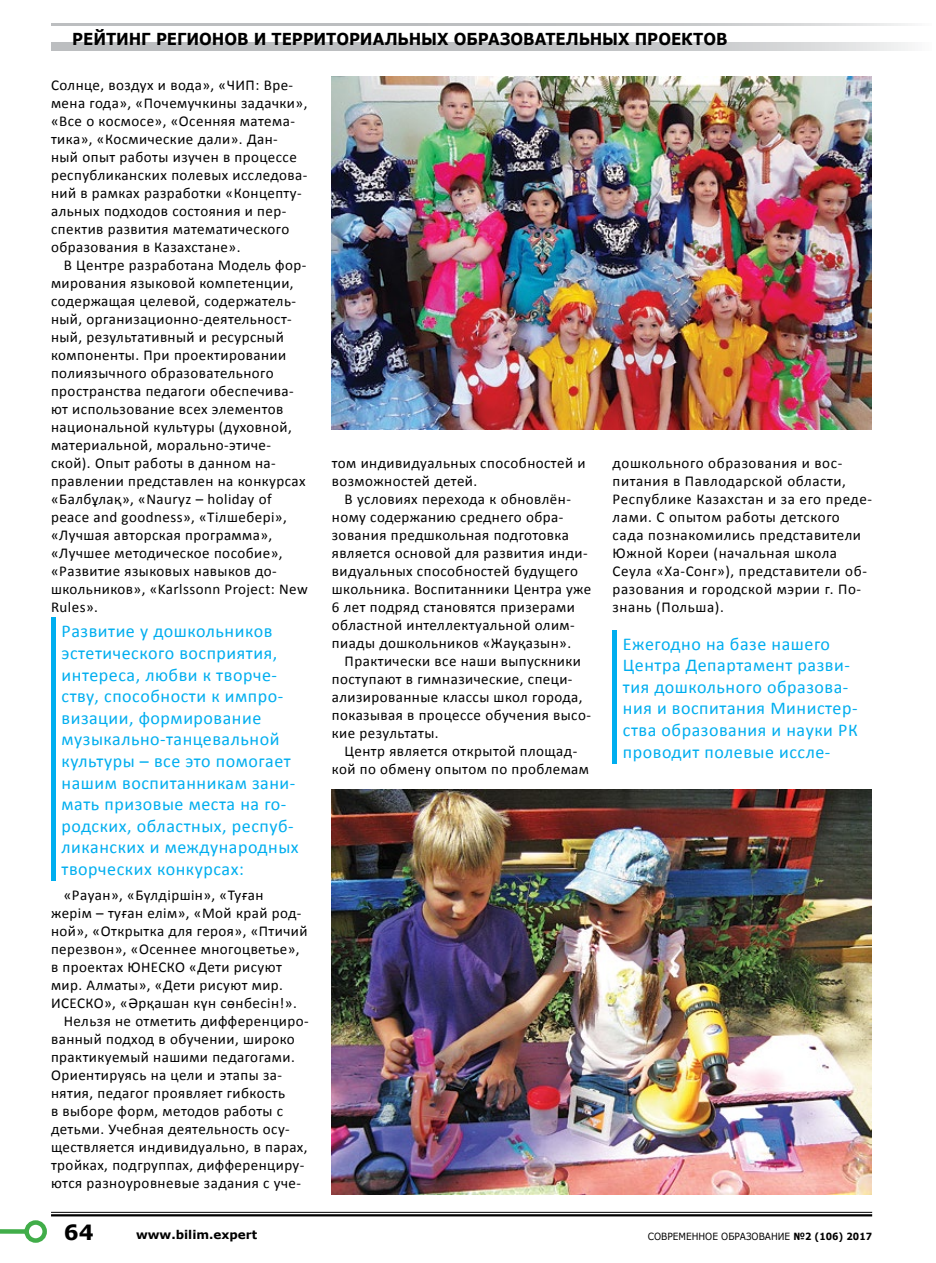
<style>
.page{position:relative;width:936px;height:1263px;background:#fff}
.page>*{position:absolute;margin:0;border:0;box-sizing:border-box;transform-origin:0 0}
.t1{font:700 21px "Verdana";color:#000}
.t2{font:18px/21.6px "Calibri";letter-spacing:.03em;color:#00aeef}
.t3{font:700 16.5px "Verdana";letter-spacing:-.005em;color:#000;scale:.91 1}
.t4{font:15px/18px "Calibri";letter-spacing:.03em;color:#000}
.t5{font:700 12px "Verdana";color:#000}
.t6{font:9.9px "Verdana";color:#000;scale:.91 1}
.s1{font-weight:700}
</style>
<div class="page">
<div style="left:51px;top:618px;width:5px;height:263px;background:#00aeef"></div>
<div style="left:612px;top:630px;width:5px;height:133px;background:#00aeef"></div>
<img style="left:332px;top:77px;width:539px;height:353px">
<img style="left:331px;top:790px;width:540px;height:405px">
<hr style="left:51px;top:1212px;width:821px;height:1px;background:#000">
<hr style="left:51px;top:1214px;width:821px;height:2px;background:#000">
<svg style="left:51px;top:43px;width:857px;height:8px;background:#c5c6c8"></svg>
<div style="left:0;top:1229px;width:27px;height:5px;background:#41ad49"></div>
<div style="left:24px;top:1220px;width:23px;height:23px;border:4px solid #41ad49;border-radius:50%"></div>
<hr style="left:51px;top:23px;width:880px;height:3px;background:#bcbec0">
<p class="t3" style="left:72px;top:27px;width:721px">Рейтинг регионов и территориальных образовательных проектов</p>
<p class="t4" style="left:51px;top:76px;width:258px">Солнце, воздух и вода», «ЧИП: Вре&shy;мена года», «Почемучкины задачки», «Все о космосе», «Осенняя матема&shy;тика», «Космические дали». Дан&shy;ный опыт работы изучен в процессе республиканских полевых исследова&shy;ний в рамках разработки «Концепту&shy;альных подходов состояния и пер&shy;спектив развития математического образования в Казахстане».</p>
<p class="t4" style="left:51px;top:256px;width:258px;text-indent:13px">В Центре разработана Модель фор&shy;мирования языковой компетенции, содержащая целевой, содержатель&shy;ный, организационно-деятельност&shy;ный, результативный и ресурсный компоненты. При проектировании полиязычного образовательного пространства педагоги обеспечива&shy;ют использование всех элементов национальной культуры (духовной, материальной, морально-этиче&shy;ской). Опыт работы в данном на&shy;правлении представлен на конкурсах «Балбұлақ», «Nauryz – holiday of peace and goodness», «Тілшебері», «Лучшая авторская программа», «Лучшее методическое пособие», «Развитие языковых навыков до&shy;школьников», «Karlssonn Project: New<br>Rules».</p>
<p class="t4" style="left:332px;top:454px;width:255px">том индивидуальных способностей и возможностей детей.</p>
<p class="t4" style="left:332px;top:490px;width:261px;text-indent:13px">В условиях перехода к обновлён&shy;ному содержанию среднего обра&shy;зования предшкольная подготовка является основой для развития инди&shy;видуальных способностей будущего школьника. Воспитанники Центра уже 6 лет подряд становятся призерами областной интеллектуальной олим&shy;пиады дошкольников «Жауқазын».</p>
<p class="t4" style="left:332px;top:652px;width:260px;text-indent:13px">Практически все наши выпускники поступают в гимназические, специ&shy;ализированные классы школ города, показывая в процессе обучения высо&shy;кие результаты.</p>
<p class="t4" style="left:332px;top:742px;width:259px;text-align:center">Центр является открытой площад&shy;кой по обмену опытом по проблемам</p>
<p class="t4" style="left:612px;top:454px;width:261px">дошкольного образования и вос&shy;питания в Павлодарской области,<br>Республике Казахстан и за его преде&shy;лами. С опытом работы детского сада познакомились представители<br>Южной Кореи (начальная школа<br>Сеула «Ха-Сонг»), представители об&shy;разования и городской мэрии г. По&shy;знань (Польша).</p>
<p class="t2" style="left:62px;top:621px;width:239px">Развитие у дошкольников эстетического восприятия, интереса, любви к творче&shy;ству, способности к импро&shy;визации, формирование музыкально-танцевальной культуры – все это помогает нашим воспитанникам зани&shy;мать призовые места на го&shy;родских, областных, респуб&shy;ликанских и международных творческих конкурсах:</p>
<p class="t2" style="left:623px;top:633px;width:236px">Ежегодно на базе нашего<br>Центра Департамент разви&shy;тия дошкольного образова&shy;ния и воспитания Министер&shy;ства образования и науки РК проводит полевые иссле-</p>
<p class="t4" style="left:64px;top:886px;width:201px">«Рауан», «Бүлдіршін», «Туған</p>
<p class="t4" style="left:51px;top:904px;width:252px">жерім – туған елім», «Мой край род-</p>
<p class="t4" style="left:51px;top:922px;width:258px">ной», «Открытка для героя», «Птичий</p>
<p class="t4" style="left:51px;top:940px;width:250px">перезвон», «Осеннее многоцветье»,</p>
<p class="t4" style="left:51px;top:958px;width:232px">в проектах ЮНЕСКО «Дети рисуют</p>
<p class="t4" style="left:51px;top:976px;width:233px">мир. Алматы», «Дети рисуют мир.</p>
<p class="t4" style="left:51px;top:994px;width:247px">ИСЕСКО», «Әрқашан күн сөнбесін!».</p>
<p class="t4" style="left:64px;top:1012px;width:246px">Нельзя не отметить дифференциро-</p>
<p class="t4" style="left:51px;top:1030px;width:245px">ванный подход в обучении, широко</p>
<p class="t4" style="left:51px;top:1048px;width:245px">практикуемый нашими педагогами.</p>
<p class="t4" style="left:51px;top:1066px;width:232px">Ориентируясь на цели и этапы за-</p>
<p class="t4" style="left:51px;top:1084px;width:236px">нятия, педагог проявляет гибкость</p>
<p class="t4" style="left:51px;top:1102px;width:234px">в выборе форм, методов работы с</p>
<p class="t4" style="left:51px;top:1120px;width:240px">детьми. Учебная деятельность осу-</p>
<p class="t4" style="left:51px;top:1138px;width:258px">ществляется индивидуально, в парах,</p>
<p class="t4" style="left:51px;top:1156px;width:255px">тройках, подгруппах, дифференциру-</p>
<p class="t4" style="left:51px;top:1174px;width:251px">ются разноуровневые задания с уче-</p>
<h1 class="t1" style="left:64px;top:1217px;width:31px">64</h1>
<p class="t5" style="left:136px;top:1226px;width:123px">www.bilim.expert</p>
<p class="t6" style="left:647px;top:1229px;width:248px">Современное образование <span class="s1">№2 (106) 2017</span></p>
</div>
